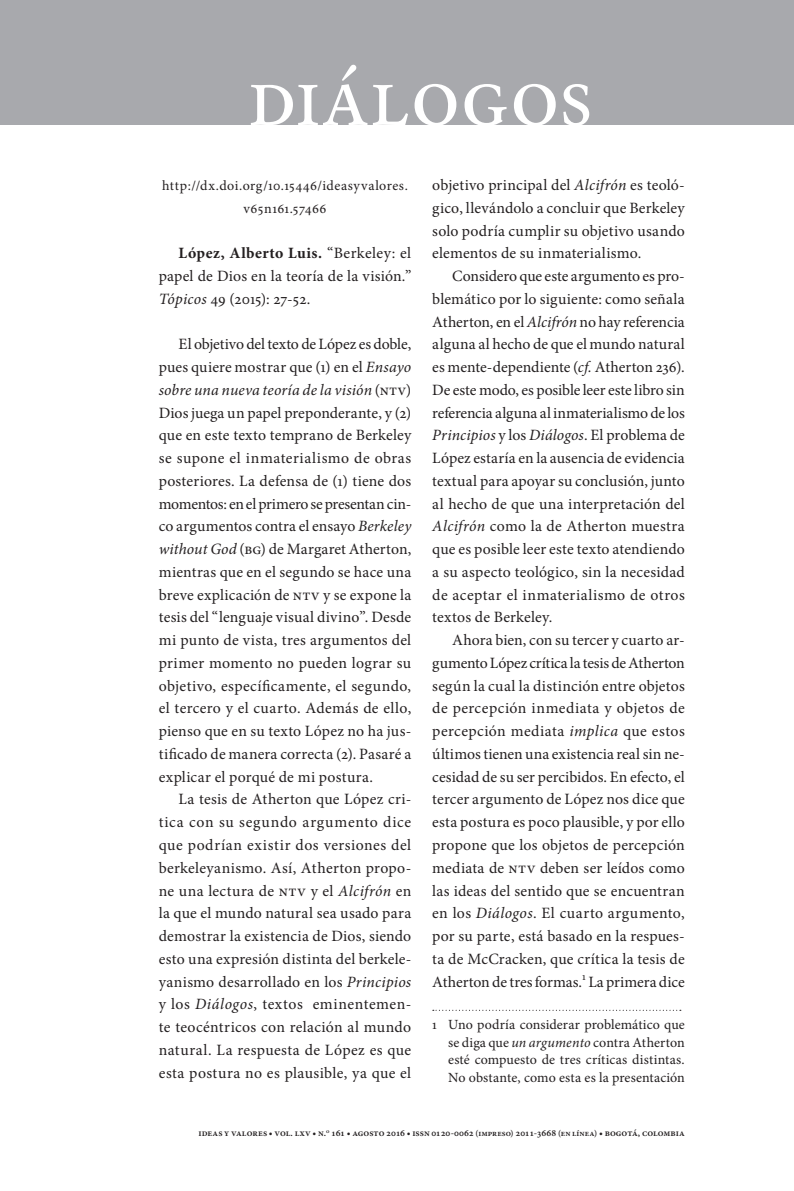
<style>
.page{position:relative;width:794px;height:1191px;background:#fff}
.page>*{position:absolute;margin:0;border:0;box-sizing:border-box;transform-origin:0 0}
.Títulos_de_Seccion{font:87.5px "Laurentian Std";letter-spacing:.02em;color:#fff}
.Diálogos_body{font:15.75px/22.8px "Minion Pro";letter-spacing:.015em;color:#231f20;text-align:justify}
.Reseña_entrada{font:15.75px/22.8px "Minion Pro";letter-spacing:.01em;color:#231f20;text-align:justify}
.Diálogos_Nota_al_pie{font:14px/17.5px "Minion Pro";letter-spacing:.005em;color:#231f20;text-align:justify}
.Codigo_DOI{font:14px/22.8px "Minion Pro";letter-spacing:.035em;color:#231f20;text-align:center}
.Corniza_inferior_pag{font:600 9.62px "Minion Pro";color:#231f20}
.s1{font-weight:700}
.s2{font-style:italic}
.s3{font-size:8.75px}
</style>
<div class="page">
<div style="left:0;top:0;width:794px;height:124px;background:#a8a9ad"></div>
<svg style="left:433px;top:1009px;width:248px;height:1px"></svg>
<p class="Títulos_de_Seccion" style="left:249px;top:45px;width:344px">diálogos</p>
<p class="Codigo_DOI" style="left:162px;top:174px;width:247px">http://dx.doi.org/10.15446/ideasyvalores. v65n161.57466</p>
<p class="Reseña_entrada" style="left:159px;top:242px;width:254px;text-indent:20px"><span class="s1">López, Alberto Luis.</span> “Berkeley: el papel de Dios en la teoría de la visión.” <span class="s2">Tópicos</span> 49 (2015): 27-52.</p>
<p class="Diálogos_body" style="left:159px;top:333px;width:254px;text-indent:20px">El objetivo del texto de López es doble, pues quiere mostrar que (1) en el <span class="s2">Ensayo sobre una nueva teoría de la visión</span> (ntv)<br>Dios juega un papel preponderante, y (2) que en este texto temprano de Berkeley se supone el inmaterialismo de obras posteriores. La defensa de (1) tiene dos momentos: en el primero se presentan cin&shy;co argumentos contra el ensayo <span class="s2">Berkeley without God</span> (bg) de Margaret Atherton, mientras que en el segundo se hace una breve explicación de ntv y se expone la tesis del “lenguaje visual divino”. Desde mi punto de vista, tres argumentos del primer momento no pueden lograr su objetivo, específicamente, el segundo, el tercero y el cuarto. Además de ello, pienso que en su texto López no ha jus&shy;tificado de manera correcta (2). Pasaré a explicar el porqué de mi postura.</p>
<p class="Diálogos_body" style="left:159px;top:788px;width:254px;text-indent:20px">La tesis de Atherton que López cri&shy;tica con su segundo argumento dice que podrían existir dos versiones del berkeleyanismo. Así, Atherton propo&shy;ne una lectura de ntv y el <span class="s2">Alcifrón</span> en la que el mundo natural sea usado para demostrar la existencia de Dios, siendo esto una expresión distinta del berkele&shy;yanismo desarrollado en los <span class="s2">Principios </span>y los <span class="s2">Diálogos</span>, textos eminentemen&shy;te teocéntricos con relación al mundo natural. La respuesta de López es que esta postura no es plausible, ya que el</p>
<p class="Diálogos_body" style="left:432px;top:174px;width:254px">objetivo principal del <span class="s2">Alcifrón</span> es teoló&shy;gico, llevándolo a concluir que Berkeley solo podría cumplir su objetivo usando elementos de su inmaterialismo.</p>
<p class="Diálogos_body" style="left:432px;top:265px;width:254px;text-indent:20px">Considero que este argumento es pro&shy;blemático por lo siguiente: como señala Atherton, en el <span class="s2">Alcifrón</span> no hay referencia alguna al hecho de que el mundo natural es mente-dependiente (<span class="s2">cf.</span> Atherton 236).<br>De este modo, es posible leer este libro sin referencia alguna al inmaterialismo de los <span class="s2">Principios</span> y los <span class="s2">Diálogos</span>. El problema de López estaría en la ausencia de evidencia textual para apoyar su conclusión, junto al hecho de que una interpretación del <span class="s2">Alcifrón</span> como la de Atherton muestra que es posible leer este texto atendiendo a su aspecto teológico, sin la necesidad de aceptar el inmaterialismo de otros textos de Berkeley.</p>
<p class="Diálogos_body" style="left:432px;top:629px;width:254px;text-indent:20px">Ahora bien, con su tercer y cuarto ar&shy;gumento López crítica la tesis de Atherton según la cual la distinción entre objetos de percepción inmediata y objetos de percepción mediata <span class="s2">implica</span> que estos últimos tienen una existencia real sin ne&shy;cesidad de su ser percibidos. En efecto, el tercer argumento de López nos dice que esta postura es poco plausible, y por ello propone que los objetos de percepción mediata de ntv deben ser leídos como las ideas del sentido que se encuentran en los <span class="s2">Diálogos</span>. El cuarto argumento, por su parte, está basado en la respues&shy;ta de McCracken, que crítica la tesis de Atherton de tres formas.<sup>1</sup> La primera dice</p>
<p class="Diálogos_Nota_al_pie" style="left:448px;top:1016px;width:238px;text-indent:-16px">1 Uno podría considerar problemático que se diga que <span class="s2">un argumento</span> contra Atherton esté compuesto de tres críticas distintas.<br>No obstante, como esta es la presentación</p>
<p class="Corniza_inferior_pag" style="left:199px;top:1127px;width:487px">ideas y valores • vol. lxv • n.<sup>o</sup> 161 • agosto 2016 • issn 0120-0062 <span class="s3">(impreso)</span> 2011-3668 <span class="s3">(en línea)</span> • bogotá, colombia</p>
</div>
